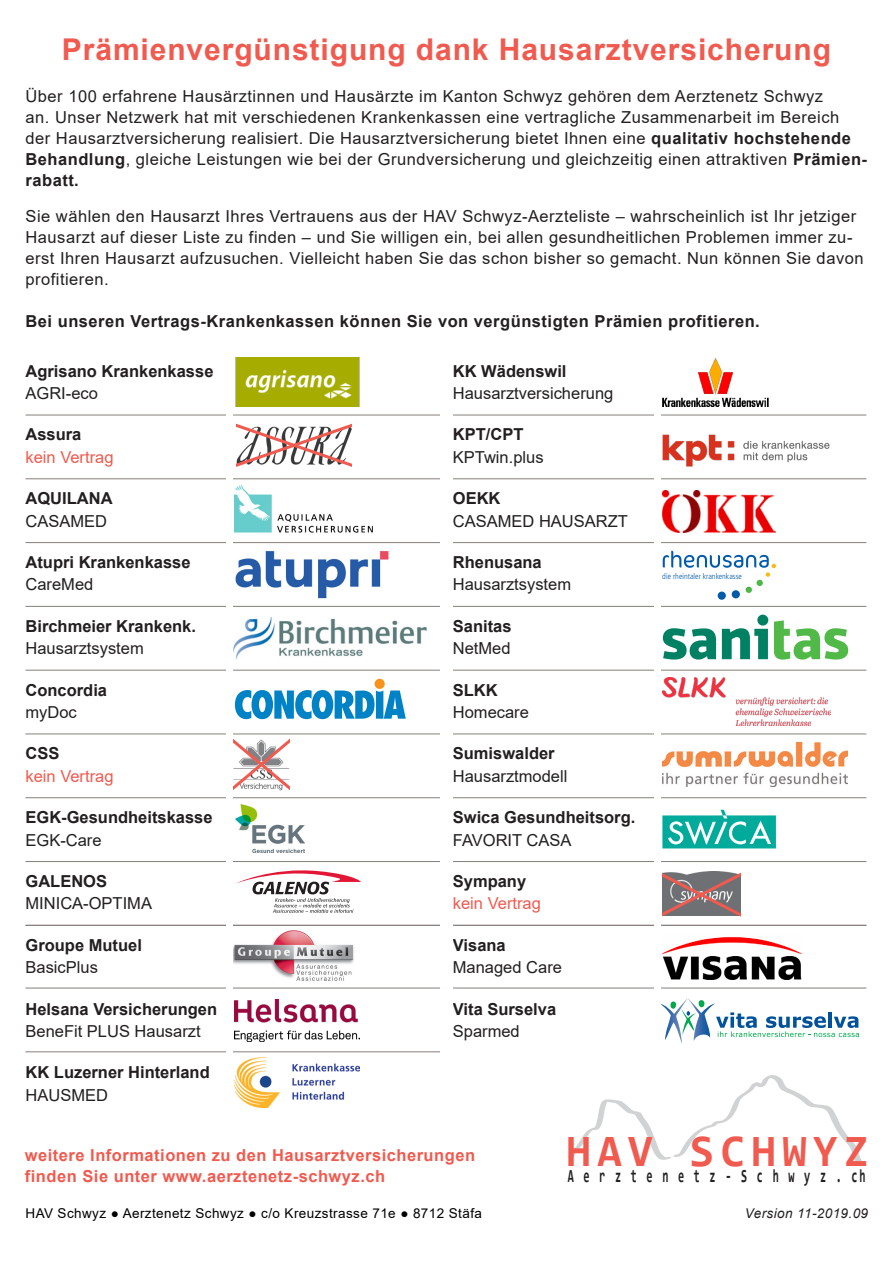
<style>
.page{position:relative;width:893px;height:1263px;background:#fff}
.page>*{position:absolute;margin:0;border:0;box-sizing:border-box;transform-origin:0 0}
.t1{font:700 45.15px "Consolas";letter-spacing:.145em;color:#f05a4f}
.t2{font:700 30px "Arial";letter-spacing:.03em;color:#f05a4f}
.t3{font:700 18.45px "Consolas";color:#231f20;scale:.6 1}
.t4{font:16.5px/21px "Arial";letter-spacing:.03em;color:#231f20}
.t5{font:700 16.5px "Arial";color:#231f20}
.t6{font:16.5px "Arial";color:#231f20}
.t7{font:700 16.5px "Arial";letter-spacing:.03em;color:#f05a4f}
.t8{font:700 16.5px "Arial";letter-spacing:.03em;color:#231f20}
.t9{font:16.5px "Arial";color:#f05a4f}
.t10{font:13.5px "Arial";letter-spacing:.03em;color:#000}
.t11{font:italic 13.5px "Arial";letter-spacing:.03em;color:#231f20}
.t12{font:300 condensed 8.1px "Frutiger";color:#015aaa}
.s1{font-weight:700}
</style>
<div class="page">
<img style="left:235px;top:486px;width:138px;height:47px">
<img style="left:663px;top:490px;width:112px;height:42px">
<img style="left:235px;top:551px;width:154px;height:48px">
<svg style="left:235px;top:690px;width:171px;height:29px"></svg>
<div style="left:375px;top:679px;width:10px;height:10px;background:#f7931d;border-radius:50%"></div>
<img style="left:236px;top:805px;width:68px;height:48px">
<img style="left:234px;top:999px;width:126px;height:43px">
<img style="left:236px;top:357px;width:123px;height:49px">
<img style="left:233px;top:1057px;width:127px;height:52px">
<div style="left:718px;top:592px;width:8px;height:8px;background:#015aaa;border-radius:50%"></div>
<div style="left:732px;top:590px;width:8px;height:8px;background:#015aaa;border-radius:50%"></div>
<svg style="left:746px;top:587px;width:6px;height:6px"></svg>
<div style="left:756px;top:580px;width:7px;height:6px;background:#4cb848;border-radius:50%"></div>
<svg style="left:663px;top:551px;width:113px;height:26px"></svg>
<img style="left:662px;top:742px;width:185px;height:44px">
<svg style="left:662px;top:810px;width:114px;height:38px"></svg>
<img style="left:662px;top:937px;width:140px;height:42px">
<svg style="left:661px;top:998px;width:198px;height:46px"></svg>
<img style="left:662px;top:358px;width:106px;height:49px">
<svg style="left:235px;top:870px;width:126px;height:43px"></svg>
<img style="left:662px;top:434px;width:168px;height:33px">
<svg style="left:568px;top:1075px;width:297px;height:92px"></svg>
<img style="left:233px;top:930px;width:121px;height:50px">
<div style="left:757px;top:615px;width:11px;height:11px;background:#008164;border-radius:50%"></div>
<svg style="left:663px;top:628px;width:53px;height:31px"></svg>
<svg style="left:722px;top:628px;width:46px;height:31px"></svg>
<svg style="left:774px;top:620px;width:74px;height:39px"></svg>
<img style="left:662px;top:677px;width:169px;height:48px">
<img style="left:233px;top:618px;width:194px;height:41px">
<hr style="left:26px;top:797px;width:840px;height:1px;background:#867f7c">
<hr style="left:26px;top:478px;width:840px;height:1px;background:#867f7c">
<hr style="left:26px;top:542px;width:840px;height:1px;background:#867f7c">
<hr style="left:26px;top:606px;width:840px;height:1px;background:#867f7c">
<hr style="left:26px;top:670px;width:840px;height:1px;background:#867f7c">
<hr style="left:26px;top:734px;width:840px;height:1px;background:#867f7c">
<hr style="left:26px;top:861px;width:840px;height:1px;background:#867f7c">
<hr style="left:26px;top:925px;width:840px;height:1px;background:#867f7c">
<hr style="left:26px;top:415px;width:840px;height:1px;background:#867f7c">
<hr style="left:26px;top:988px;width:840px;height:1px;background:#867f7c">
<hr style="left:26px;top:1051px;width:425px;height:1px;background:#867f7c">
<div style="left:226px;top:338px;width:7px;height:786px;background:#fff"></div>
<div style="left:440px;top:341px;width:13px;height:736px;background:#fff"></div>
<div style="left:654px;top:340px;width:7px;height:723px;background:#fff"></div>
<svg style="left:662px;top:871px;width:79px;height:46px;background:#907b7c"></svg>
<svg style="left:233px;top:734px;width:64px;height:57px"></svg>
<svg style="left:236px;top:422px;width:119px;height:45px"></svg>
<div style="left:290px;top:737px;width:8px;height:54px;background:#fff"></div>
<div style="left:352px;top:423px;width:6px;height:50px;background:#fff"></div>
<p class="t2" style="left:62px;top:28px;width:771px">Prämienvergünstigung dank Hausarztversicherung</p>
<p class="t4" style="left:26px;top:86px;width:843px">Über 100 erfahrene Hausärztinnen und Hausärzte im Kanton Schwyz gehören dem Aerztenetz Schwyz<br>an. Unser Netzwerk hat mit verschiedenen Krankenkassen eine vertragliche Zusammenarbeit im Bereich der Hausarztversicherung realisiert. Die Hausarztversicherung bietet Ihnen eine <span class="s1">qualitativ hochstehende Behandlung</span>, gleiche Leistungen wie bei der Grundversicherung und gleichzeitig einen attraktiven <span class="s1">Prämien&shy;rabatt.</span></p>
<p class="t4" style="left:26px;top:206px;width:840px">Sie wählen den Hausarzt Ihres Vertrauens aus der HAV Schwyz-Aerzteliste – wahrscheinlich ist Ihr jetziger Hausarzt auf dieser Liste zu finden – und Sie willigen ein, bei allen gesundheitlichen Problemen immer zu&shy;erst Ihren Hausarzt aufzusuchen. Vielleicht haben Sie das schon bisher so gemacht. Nun können Sie davon profitieren.</p>
<p class="t8" style="left:26px;top:310px;width:736px">Bei unseren Vertrags-Krankenkassen können Sie von vergünstigten Prämien profitieren.</p>
<p class="t5" style="left:26px;top:359px;width:189px">Agrisano Krankenkasse</p>
<p class="t4" style="left:26px;top:383px;width:74px">AGRI-eco</p>
<p class="t5" style="left:26px;top:423px;width:57px">Assura</p>
<p class="t9" style="left:26px;top:446px;width:90px">kein Vertrag</p>
<p class="t5" style="left:26px;top:487px;width:89px">AQUILANA</p>
<p class="t6" style="left:26px;top:509px;width:83px">CASAMED</p>
<p class="t5" style="left:26px;top:550px;width:167px">Atupri Krankenkasse</p>
<p class="t6" style="left:26px;top:573px;width:69px">CareMed</p>
<p class="t5" style="left:26px;top:614px;width:172px">Birchmeier Krankenk.</p>
<p class="t6" style="left:26px;top:637px;width:120px">Hausarztsystem</p>
<p class="t5" style="left:26px;top:678px;width:83px">Concordia</p>
<p class="t4" style="left:26px;top:702px;width:53px">myDoc</p>
<p class="t5" style="left:26px;top:742px;width:35px">CSS</p>
<p class="t9" style="left:26px;top:765px;width:90px">kein Vertrag</p>
<p class="t5" style="left:26px;top:806px;width:189px">EGK-Gesundheitskasse</p>
<p class="t4" style="left:26px;top:829px;width:78px">EGK-Care</p>
<p class="t5" style="left:26px;top:869px;width:83px">GALENOS</p>
<p class="t6" style="left:26px;top:892px;width:128px">MINICA-OPTIMA</p>
<p class="t5" style="left:26px;top:933px;width:118px">Groupe Mutuel</p>
<p class="t6" style="left:26px;top:956px;width:74px">BasicPlus</p>
<p class="t5" style="left:26px;top:997px;width:193px">Helsana Versicherungen</p>
<p class="t6" style="left:26px;top:1020px;width:177px">BeneFit PLUS Hausarzt</p>
<p class="t5" style="left:26px;top:1061px;width:186px">KK Luzerner Hinterland</p>
<p class="t6" style="left:26px;top:1083px;width:84px">HAUSMED</p>
<p class="t5" style="left:453px;top:359px;width:115px">KK Wädenswil</p>
<p class="t6" style="left:453px;top:382px;width:162px">Hausarztversicherung</p>
<p class="t5" style="left:453px;top:423px;width:72px">KPT/CPT</p>
<p class="t6" style="left:453px;top:446px;width:92px">KPTwin.plus</p>
<p class="t5" style="left:453px;top:487px;width:49px">OEKK</p>
<p class="t6" style="left:453px;top:509px;width:177px">CASAMED HAUSARZT</p>
<p class="t5" style="left:453px;top:550px;width:90px">Rhenusana</p>
<p class="t6" style="left:453px;top:573px;width:120px">Hausarztsystem</p>
<p class="t5" style="left:453px;top:614px;width:60px">Sanitas</p>
<p class="t4" style="left:453px;top:638px;width:59px">NetMed</p>
<p class="t5" style="left:453px;top:678px;width:46px">SLKK</p>
<p class="t6" style="left:453px;top:701px;width:78px">Homecare</p>
<p class="t5" style="left:453px;top:742px;width:103px">Sumiswalder</p>
<p class="t6" style="left:453px;top:765px;width:116px">Hausarztmodell</p>
<p class="t5" style="left:453px;top:806px;width:184px">Swica Gesundheitsorg.</p>
<p class="t6" style="left:453px;top:828px;width:120px">FAVORIT CASA</p>
<p class="t5" style="left:453px;top:869px;width:75px">Sympany</p>
<p class="t9" style="left:453px;top:892px;width:90px">kein Vertrag</p>
<p class="t5" style="left:453px;top:933px;width:54px">Visana</p>
<p class="t6" style="left:453px;top:956px;width:111px">Managed Care</p>
<p class="t5" style="left:453px;top:997px;width:105px">Vita Surselva</p>
<p class="t6" style="left:453px;top:1020px;width:68px">Sparmed</p>
<p class="t12" style="left:662px;top:571px;width:81px">die rheintaler krankenkasse</p>
<p class="t7" style="left:25px;top:1144px;width:452px">weitere Informationen zu den Hausarztversicherungen</p>
<p class="t7" style="left:25px;top:1165px;width:362px">finden Sie unter www.aerztenetz-schwyz.ch</p>
<p class="t10" style="left:26px;top:1204px;width:458px">HAV Schwyz ● Aerztenetz Schwyz ● c/o Kreuzstrasse 71e ● 8712 Stäfa</p>
<p class="t1" style="left:567px;top:1123px;width:303px">HAV SCHWYZ</p>
<p class="t3" style="left:568px;top:1165px;width:498px">A e r z t e n e t z - S c h w y z . ch</p>
<p class="t11" style="left:745px;top:1205px;width:125px">Version 11-2019.09</p>
</div>
